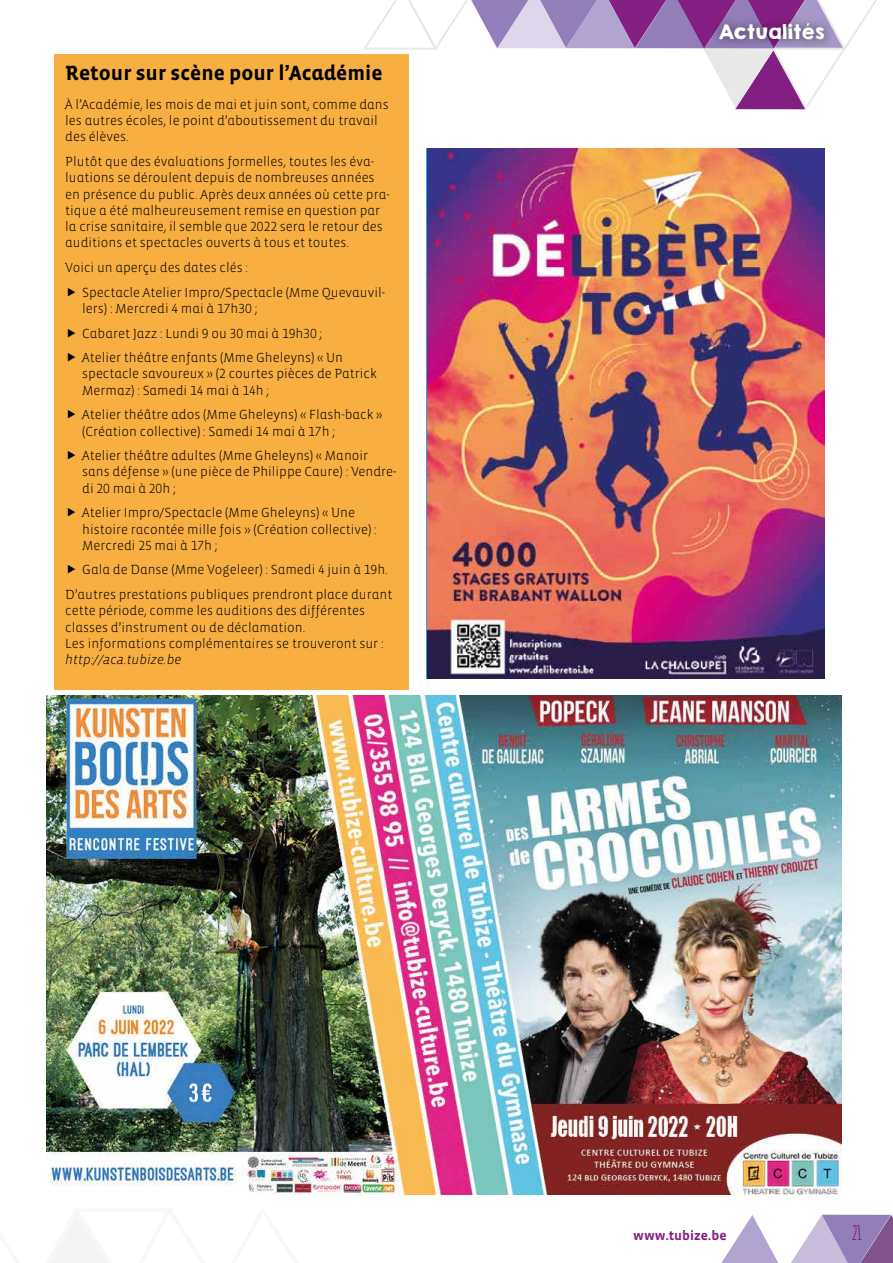
<style>
.page{position:relative;width:893px;height:1263px;background:#fff}
.page>*{position:absolute;margin:0;border:0;box-sizing:border-box;transform-origin:0 0}
.t1{font:700 21px "Vista Sans Alt";color:#000}
.t2{font:700 19.5px "Amatic";color:#831f82}
.t3{font:18px "KGHAPPY Solid";letter-spacing:-.05em;color:#fff}
.t4{font:300 13.5px/16.2px "Vista Sans Alt";color:#000}
.t5{font:italic 300 13.5px "Vista Sans";color:#000}
.t6{font:700 13.5px "Vista Sans Alt";color:#831f82}
</style>
<div class="page">
<img style="left:46px;top:695px;width:796px;height:499px">
<div style="left:54px;top:54px;width:354px;height:636px;background:#f8af42"></div>
<img style="left:427px;top:149px;width:398px;height:529px">
<svg style="left:364px;top:0;width:513px;height:110px"></svg>
<img style="left:711px;top:15px;width:122px;height:34px">
<img style="left:772px;top:48px;width:61px;height:1px">
<img style="left:825px;top:15px;width:8px;height:15px">
<img style="left:711px;top:15px;width:15px;height:24px">
<img style="left:756px;top:15px;width:39px;height:33px">
<svg style="left:234px;top:1210px;width:63px;height:53px"></svg>
<svg style="left:48px;top:1210px;width:154px;height:53px"></svg>
<svg style="left:721px;top:1215px;width:57px;height:48px"></svg>
<svg style="left:791px;top:1215px;width:102px;height:48px;background:#af9cc6"></svg>
<h1 class="t1" style="left:65px;top:62px;width:319px">Retour sur scène pour l’Académie</h1>
<p class="t4" style="left:65px;top:97px;width:325px">À l’Académie, les mois de mai et juin sont, comme dans les autres écoles, le point d’aboutissement du travail des élèves.</p>
<p class="t4" style="left:65px;top:154px;width:326px">Plutôt que des évaluations formelles, toutes les éva&shy;luations se déroulent depuis de nombreuses années en présence du public. Après deux années où cette pra&shy;tique a été malheureusement remise en question par la crise sanitaire, il semble que 2022 sera le retour des auditions et spectacles ouverts à tous et toutes.</p>
<p class="t4" style="left:82px;top:255px;width:304px;line-height:24.8px;text-indent:-17px">Voici un aperçu des dates clés :<br>Spectacle Atelier Impro/Spectacle (Mme Quevauvil-</p>
<p class="t4" style="left:82px;top:296px;width:262px;line-height:24.8px">lers) : Mercredi 4 mai à 17h30 ;<br>Cabaret Jazz : Lundi 9 ou 30 mai à 19h30 ;<br>Atelier théâtre enfants (Mme Gheleyns) « Un</p>
<p class="t4" style="left:82px;top:366px;width:296px">spectacle savoureux » (2 courtes pièces de Patrick<br>Mermaz) : Samedi 14 mai à 14h ;</p>
<p class="t4" style="left:82px;top:407px;width:302px">Atelier théâtre ados (Mme Gheleyns) « Flash-back » (Création collective) : Samedi 14 mai à 17h ;</p>
<p class="t4" style="left:82px;top:448px;width:316px">Atelier théâtre adultes (Mme Gheleyns) « Manoir sans défense » (une pièce de Philippe Caure) : Vendre&shy;di 20 mai à 20h ;</p>
<p class="t4" style="left:82px;top:505px;width:296px">Atelier Impro/Spectacle (Mme Gheleyns) « Une histoire racontée mille fois » (Création collective) :<br>Mercredi 25 mai à 17h ;</p>
<p class="t4" style="left:65px;top:558px;width:329px;line-height:24.8px;text-indent:17px">Gala de Danse (Mme Vogeleer) : Samedi 4 juin à 19h.<br>D’autres prestations publiques prendront place durant</p>
<p class="t4" style="left:65px;top:603px;width:320px">cette période, comme les auditions des différentes classes d’instrument ou de déclamation.<br>Les informations complémentaires se trouveront sur :</p>
<p class="t5" style="left:65px;top:652px;width:118px">http://aca.tubize.be</p>
<h3 class="t3" style="left:718px;top:18px;width:109px">Actualités</h3>
<p class="t6" style="left:633px;top:1228px;width:95px">www.tubize.be</p>
<h2 class="t2" style="left:852px;top:1219px;width:11px">21</h2>
</div>
